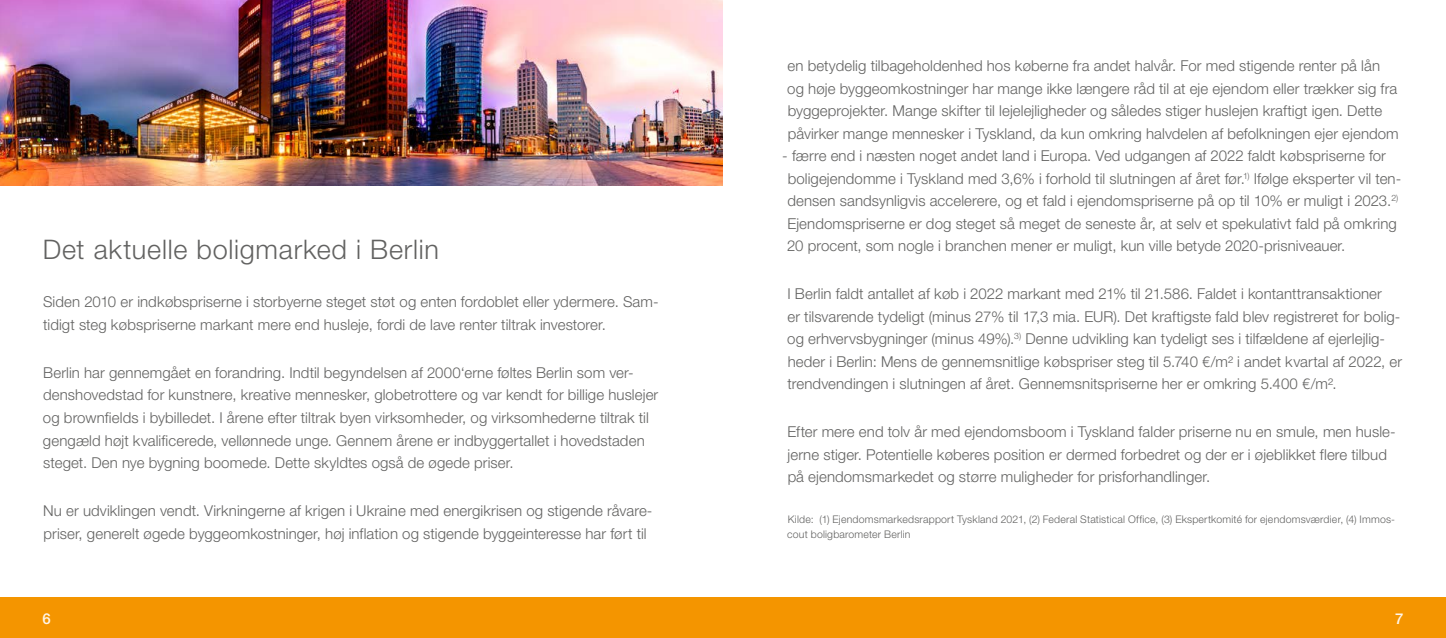
<style>
.page{position:relative;width:1446px;height:638px;background:#fff}
.page>*{position:absolute;margin:0;border:0;box-sizing:border-box;transform-origin:0 0}
.t1{font:300 27px "Helvetica Neue";letter-spacing:.025em;color:#626261}
.t2{font:300 15px/22.5px "Helvetica Neue";letter-spacing:.005em;color:#626261}
.t3{font:500 15px "Helvetica Neue";color:#fff5e9}
.t4{font:300 10.5px/15px "Helvetica Neue";letter-spacing:.02em;color:#626261}
</style>
<div class="page">
<img style="left:0;top:0;width:722px;height:185px">
<div style="left:0;top:597px;width:1446px;height:41px;background:#f49500"></div>
<h1 class="t1" style="left:43px;top:233px;width:398px">Det aktuelle boligmarked i Berlin</h1>
<p class="t2" style="left:43px;top:290px;width:617px">Siden 2010 er indkøbspriserne i storbyerne steget støt og enten fordoblet eller ydermere. Sam&shy;tidigt steg købspriserne markant mere end husleje, fordi de lave renter tiltrak investorer.</p>
<p class="t2" style="left:43px;top:361px;width:617px">Berlin har gennemgået en forandring. Indtil begyndelsen af 2000‘erne føltes Berlin som ver&shy;denshovedstad for kunstnere, kreative mennesker, globetrottere og var kendt for billige huslejer og brownfields i bybilledet. I årene efter tiltrak byen virksomheder, og virksomhederne tiltrak til gengæld højt kvalificerede, vellønnede unge. Gennem årene er indbyggertallet i hovedstaden steget. Den nye bygning boomede. Dette skyldtes også de øgede priser.</p>
<p class="t2" style="left:43px;top:499px;width:611px">Nu er udviklingen vendt. Virkningerne af krigen i Ukraine med energikrisen og stigende råvare&shy;priser, generelt øgede byggeomkostninger, høj inflation og stigende byggeinteresse har ført til</p>
<p class="t2" style="left:787px;top:54px;width:613px">en betydelig tilbageholdenhed hos køberne fra andet halvår. For med stigende renter på lån og høje byggeomkostninger har mange ikke længere råd til at eje ejendom eller trækker sig fra byggeprojekter. Mange skifter til lejelejligheder og således stiger huslejen kraftigt igen. Dette påvirker mange mennesker i Tyskland, da kun omkring halvdelen af befolkningen ejer ejendom</p>
<p class="t2" style="left:787px;top:144px;width:616px;text-indent:-5px">- færre end i næsten noget andet land i Europa. Ved udgangen af 2022 faldt købspriserne for boligejendomme i Tyskland med 3,6% i forhold til slutningen af året før.<sup>1)</sup> Ifølge eksperter vil ten&shy;densen sandsynligvis accelerere, og et fald i ejendomspriserne på op til 10% er muligt i 2023.<sup>2)<br></sup>Ejendomspriserne er dog steget så meget de seneste år, at selv et spekulativt fald på omkring 20 procent, som nogle i branchen mener er muligt, kun ville betyde 2020-prisniveauer.</p>
<p class="t2" style="left:787px;top:282px;width:616px">I Berlin faldt antallet af køb i 2022 markant med 21% til 21.586. Faldet i kontanttransaktioner<br>er tilsvarende tydeligt (minus 27% til 17,3 mia. EUR). Det kraftigste fald blev registreret for bolig&shy;og erhvervsbygninger (minus 49%).<sup>3)</sup> Denne udvikling kan tydeligt ses i tilfældene af ejerlejlig&shy;heder i Berlin: Mens de gennemsnitlige købspriser steg til 5.740 €/m² i andet kvartal af 2022, er trendvendingen i slutningen af året. Gennemsnitspriserne her er omkring 5.400 €/m².</p>
<p class="t2" style="left:787px;top:420px;width:610px">Efter mere end tolv år med ejendomsboom i Tyskland falder priserne nu en smule, men husle&shy;jerne stiger. Potentielle køberes position er dermed forbedret og der er i øjeblikket flere tilbud på ejendomsmarkedet og større muligheder for prisforhandlinger.</p>
<p class="t4" style="left:787px;top:511px;width:609px">Kilde: (1) Ejendomsmarkedsrapport Tyskland 2021, (2) Federal Statistical Office, (3) Ekspertkomité for ejendomsværdier, (4) Immos&shy;cout boligbarometer Berlin</p>
<p class="t3" style="left:43px;top:609px;width:10px">6</p>
<p class="t3" style="left:1395px;top:609px;width:10px">7</p>
</div>
